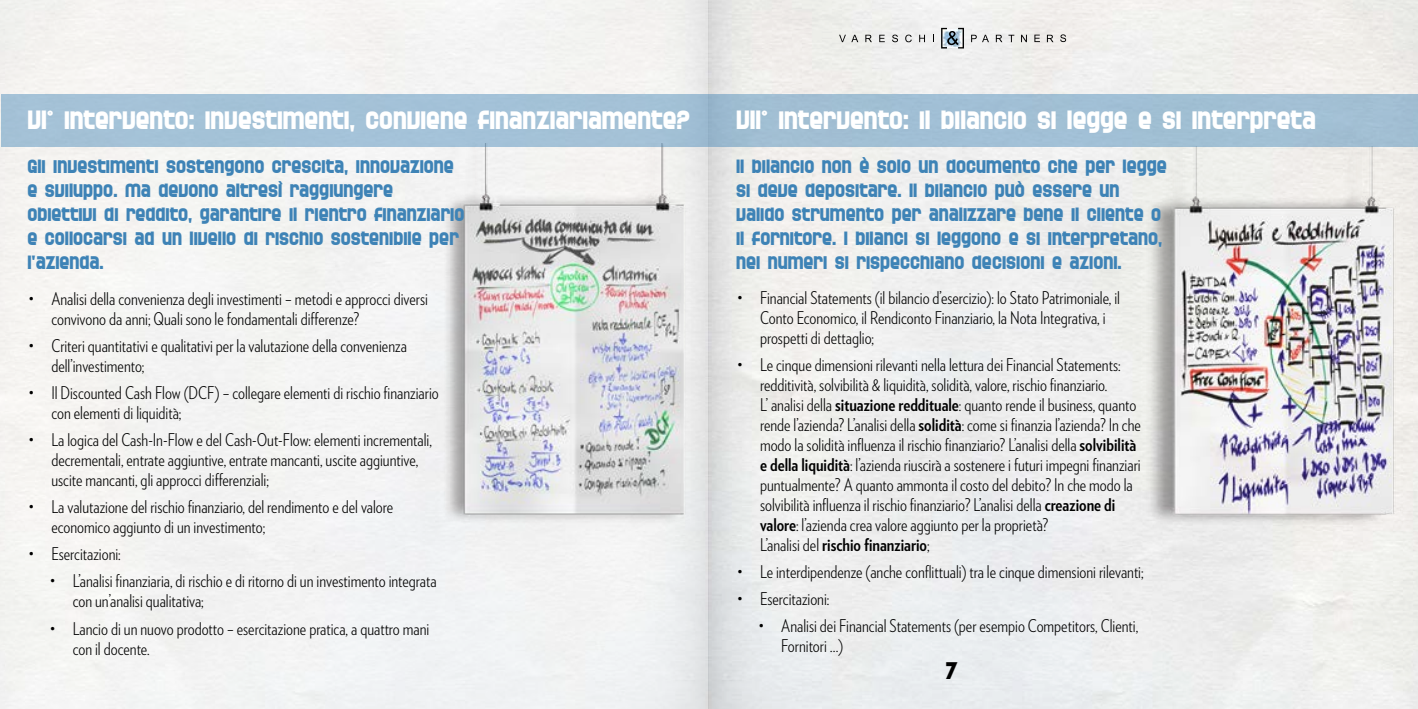
<style>
.page{position:relative;width:1418px;height:709px;background:#fff}
.page>*{position:absolute;margin:0;border:0;box-sizing:border-box;transform-origin:0 0}
.t1{font:700 27.5px "SF Speedwaystar";color:#fff}
.t2{font:700 25px "SF Speedwaystar";color:#000}
.t3{font:700 20px/24px "SF Speedwaystar";color:#3e83b6}
.t4{font:300 17.5px/20px "Verlag Condensed";color:#000}
.s1{font-weight:700}
</style>
<div class="page">
<img style="left:0;top:0;width:1417px;height:709px">
<svg style="left:839px;top:35px;width:19px;height:7px"></svg>
<svg style="left:865px;top:35px;width:7px;height:7px"></svg>
<svg style="left:879px;top:35px;width:5px;height:7px"></svg>
<svg style="left:892px;top:35px;width:6px;height:7px"></svg>
<svg style="left:905px;top:35px;width:6px;height:7px"></svg>
<svg style="left:919px;top:35px;width:6px;height:7px"></svg>
<svg style="left:971px;top:35px;width:5px;height:7px"></svg>
<svg style="left:982px;top:35px;width:7px;height:7px"></svg>
<svg style="left:995px;top:35px;width:7px;height:7px"></svg>
<svg style="left:1008px;top:35px;width:6px;height:7px"></svg>
<svg style="left:1021px;top:35px;width:5px;height:7px"></svg>
<svg style="left:1034px;top:35px;width:5px;height:7px"></svg>
<svg style="left:1046px;top:35px;width:7px;height:7px"></svg>
<svg style="left:1060px;top:34px;width:6px;height:8px"></svg>
<svg style="left:941px;top:28px;width:23px;height:21px"></svg>
<img style="left:421px;top:147px;width:308px;height:397px">
<img style="left:1130px;top:147px;width:287px;height:394px">
<div style="left:1px;top:94px;width:709px;height:53px;background:#a4c2d7"></div>
<div style="left:710px;top:94px;width:707px;height:53px;background:#a1bfd4"></div>
<h1 class="t1" style="left:27px;top:103px;width:664px">VI° INTERVENTO: INVESTIMENTI, CONVIENE FINANZIARIAMENTE?</h1>
<p class="t3" style="left:27px;top:154px;width:438px">GLI INVESTIMENTI SOSTENGONO CRESCITA, INNOVAZIONE E SVILUPPO. MA DEVONO ALTRESÌ RAGGIUNGERE OBIETTIVI DI REDDITO, GARANTIRE IL RIENTRO FINANZIARIO E COLLOCARSI AD UN LIVELLO DI RISCHIO SOSTENIBILE PER L’AZIENDA.</p>
<p class="t4" style="left:51px;top:288px;width:378px;text-indent:-23px">• Analisi della convenienza degli investimenti – metodi e approcci diversi convivono da anni; Quali sono le fondamentali differenze?</p>
<p class="t4" style="left:51px;top:335px;width:357px;text-indent:-23px">• Criteri quantitativi e qualitativi per la valutazione della convenienza dell’investimento;</p>
<p class="t4" style="left:51px;top:382px;width:389px;text-indent:-23px">• Il Discounted Cash Flow (DCF) – collegare elementi di rischio finanziario con elementi di liquidità;</p>
<p class="t4" style="left:51px;top:429px;width:382px;text-indent:-23px">• La logica del Cash-In-Flow e del Cash-Out-Flow: elementi incrementali, decrementali, entrate aggiuntive, entrate mancanti, uscite aggiuntive, uscite mancanti, gli approcci differenziali;</p>
<p class="t4" style="left:51px;top:496px;width:343px;text-indent:-23px">• La valutazione del rischio finanziario, del rendimento e del valore economico aggiunto di un investimento;</p>
<p class="t4" style="left:29px;top:543px;width:93px">• Esercitazioni:</p>
<p class="t4" style="left:73px;top:570px;width:365px;text-indent:-23px">• L’analisi finanziaria, di rischio e di ritorno di un investimento integrata con un’analisi qualitativa;</p>
<p class="t4" style="left:73px;top:617px;width:358px;text-indent:-23px">• Lancio di un nuovo prodotto – esercitazione pratica, a quattro mani con il docente.</p>
<h1 class="t1" style="left:736px;top:103px;width:581px">VII° INTERVENTO: IL BILANCIO SI LEGGE E SI INTERPRETA</h1>
<p class="t3" style="left:736px;top:154px;width:432px">IL BILANCIO NON È SOLO UN DOCUMENTO CHE PER LEGGE SI DEVE DEPOSITARE. IL BILANCIO PUÒ ESSERE UN VALIDO STRUMENTO PER ANALIZZARE BENE IL CLIENTE O IL FORNITORE. I BILANCI SI LEGGONO E SI INTERPRETANO, NEI NUMERI SI RISPECCHIANO DECISIONI E AZIONI.</p>
<p class="t4" style="left:760px;top:286px;width:361px;text-indent:-23px">• Financial Statements (il bilancio d’esercizio): lo Stato Patrimoniale, il<br>Conto Economico, il Rendiconto Finanziario, la Nota Integrativa, i prospetti di dettaglio;</p>
<p class="t4" style="left:760px;top:354px;width:382px;text-indent:-23px">• Le cinque dimensioni rilevanti nella lettura dei Financial Statements: redditività, solvibilità &amp; liquidità, solidità, valore, rischio finanziario.<br>L’ analisi della <span class="s1">situazione reddituale</span>: quanto rende il business, quanto rende l’azienda? L’analisi della <span class="s1">solidità</span>: come si finanzia l’azienda? In che modo la solidità influenza il rischio finanziario? L’analisi della <span class="s1">solvibilità e della liquidità</span>: l’azienda riuscirà a sostenere i futuri impegni finanziari puntualmente? A quanto ammonta il costo del debito? In che modo la solvibilità influenza il rischio finanziario? L’analisi della <span class="s1">creazione di valore</span>: l’azienda crea valore aggiunto per la proprietà?<br>L’analisi del <span class="s1">rischio finanziario</span>;</p>
<p class="t4" style="left:737px;top:561px;width:407px">• Le interdipendenze (anche conflittuali) tra le cinque dimensioni rilevanti;</p>
<p class="t4" style="left:737px;top:588px;width:93px">• Esercitazioni:</p>
<p class="t4" style="left:781px;top:615px;width:358px;text-indent:-23px">• Analisi dei Financial Statements (per esempio Competitors, Clienti,<br>Fornitori …)</p>
<h2 class="t2" style="left:945px;top:656px;width:12px">7</h2>
</div>
